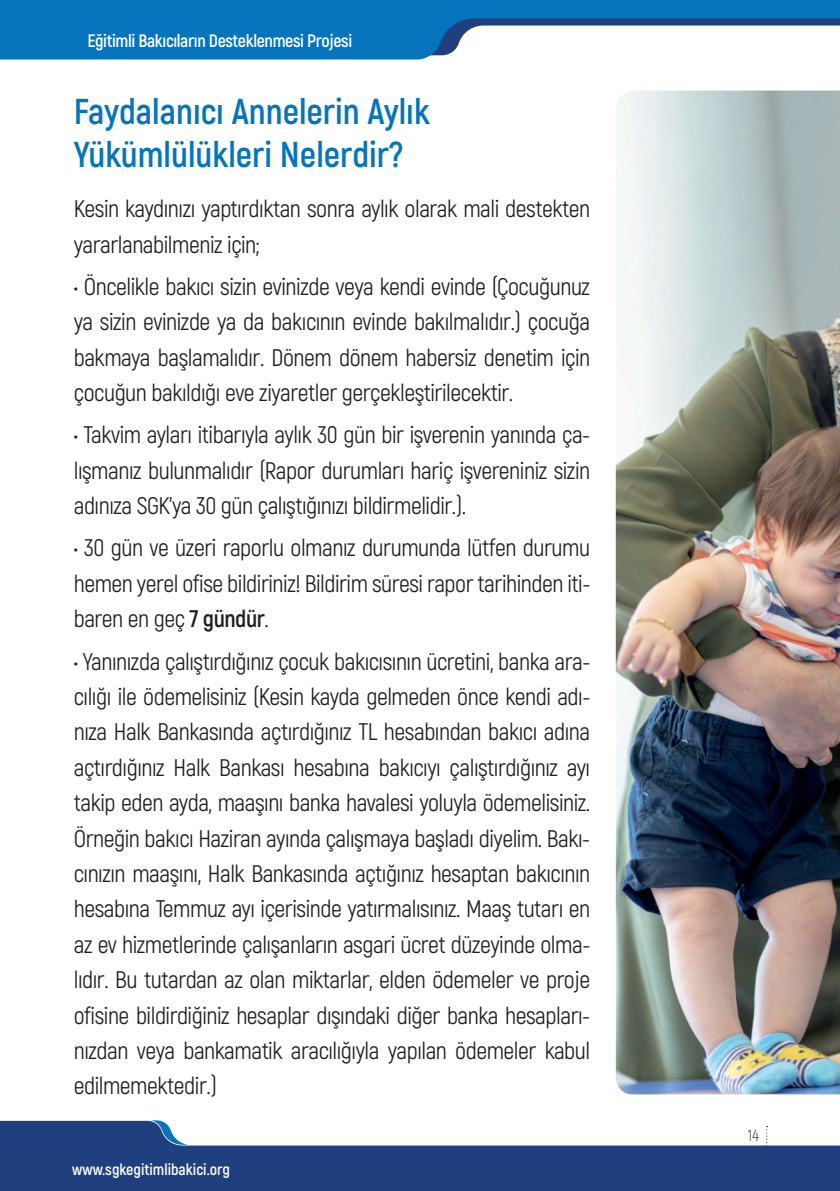
<style>
.page{position:relative;width:840px;height:1191px;background:#fff}
.page>*{position:absolute;margin:0;border:0;box-sizing:border-box;transform-origin:0 0}
.t1{font:700 36px/43.2px "Akrobat";color:#0574bc}
.t2{font:24px/35.4px "Akrobat";letter-spacing:-.02em;color:#231f20;text-align:justify}
.t3{font:700 18px "Akrobat";letter-spacing:-.02em;color:#fff}
.t4{font:700 16px "Akrobat";color:#fff}
.t5{font:16px "Akrobat";color:#57585a}
.s1{font-weight:700}
</style>
<div class="page">
<svg style="left:0;top:0;width:839px;height:59px;fill:#0574bc"></svg>
<svg style="left:0;top:1120px;width:839px;height:71px;fill:#1f3f7e"></svg>
<img style="left:615px;top:90px;width:224px;height:1004px">
<p class="t3" style="left:87px;top:29px;width:266px">Eğitimli Bakıcıların Desteklenmesi Projesi</p>
<h1 class="t1" style="left:74px;top:90px;width:357px">Faydalanıcı Annelerin Aylık<br>Yükümlülükleri Nelerdir?</h1>
<p class="t2" style="left:74px;top:191px;width:517px">Kesin kaydınızı yaptırdıktan sonra aylık olarak mali destekten yararlanabilmeniz için;</p>
<p class="t2" style="left:74px;top:269px;width:517px">• Öncelikle bakıcı sizin evinizde veya kendi evinde (Çocuğunuz ya sizin evinizde ya da bakıcının evinde bakılmalıdır.) çocuğa bakmaya başlamalıdır. Dönem dönem habersiz denetim için çocuğun bakıldığı eve ziyaretler gerçekleştirilecektir.</p>
<p class="t2" style="left:74px;top:417px;width:517px">• Takvim ayları itibarıyla aylık 30 gün bir işverenin yanında ça&shy;lışmanız bulunmalıdır (Rapor durumları hariç işvereniniz sizin adınıza SGK’ya 30 gün çalıştığınızı bildirmelidir.).</p>
<p class="t2" style="left:74px;top:530px;width:517px">• 30 gün ve üzeri raporlu olmanız durumunda lütfen durumu hemen yerel ofise bildiriniz! Bildirim süresi rapor tarihinden iti&shy;baren en geç <span class="s1">7 gündür</span>.</p>
<p class="t2" style="left:74px;top:643px;width:517px">• Yanınızda çalıştırdığınız çocuk bakıcısının ücretini, banka ara&shy;cılığı ile ödemelisiniz (Kesin kayda gelmeden önce kendi adı&shy;nıza Halk Bankasında açtırdığınız TL hesabından bakıcı adına açtırdığınız Halk Bankası hesabına bakıcıyı çalıştırdığınız ayı takip eden ayda, maaşını banka havalesi yoluyla ödemelisiniz.<br>Örneğin bakıcı Haziran ayında çalışmaya başladı diyelim. Bakı&shy;cınızın maaşını, Halk Bankasında açtığınız hesaptan bakıcının hesabına Temmuz ayı içerisinde yatırmalısınız. Maaş tutarı en az ev hizmetlerinde çalışanların asgari ücret düzeyinde olma&shy;lıdır. Bu tutardan az olan miktarlar, elden ödemeler ve proje ofisine bildirdiğiniz hesaplar dışındaki diğer banka hesapları&shy;nızdan veya bankamatik aracılığıyla yapılan ödemeler kabul edilmemektedir.)</p>
<p class="t4" style="left:72px;top:1159px;width:159px">www.sgkegitimlibakici.org</p>
<p class="t5" style="left:747px;top:1125px;width:12px">14</p>
</div>
